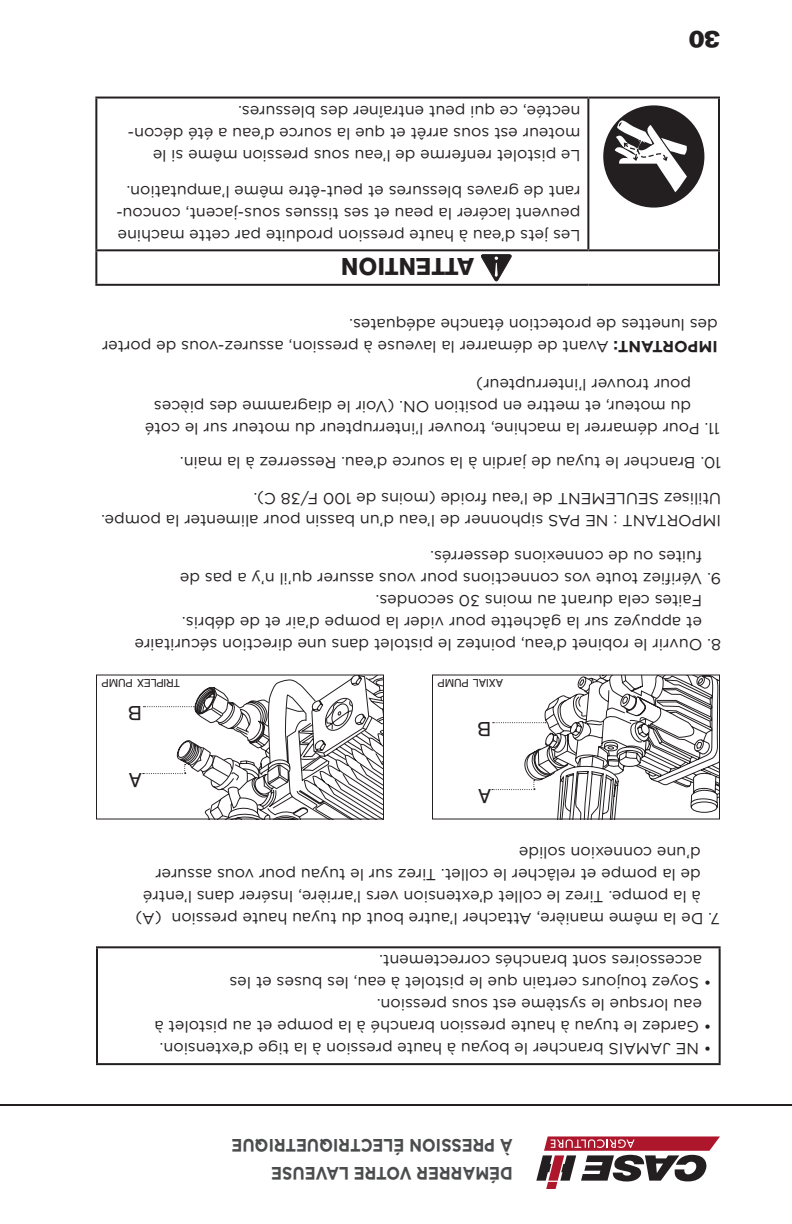
<style>
.page{position:relative;width:792px;height:1224px;background:#fff}
.page>*{position:absolute;margin:0;border:0;box-sizing:border-box;transform-origin:0 0}
.t1{font:700 24px "Akzidenz Grotesk BQ";color:#231f20}
.t2{font:24px "Akzidenz Grotesk BQ Super";color:#231f20}
.t3{font:20px "Akzidenz Grotesk BQ";color:#231f20}
.t4{font:700 18px/28px "Gotham";color:#4b4c4d;scale:.9 1}
.t5{font:16px/22px "Gotham";color:#231f20}
.t6{font:11.2px "Akzidenz Grotesk BQ";color:#231f20}
.s1{font-weight:700}
</style>
<div class="page">
<hr style="left:0;top:1104px;width:792px;height:2px;background:#231f20">
<svg style="left:536px;top:1136px;width:184px;height:53px"></svg>
<hr style="left:718px;top:99px;width:2px;height:150px;background:#231f20">
<hr style="left:587px;top:99px;width:2px;height:150px;background:#231f20">
<hr style="left:95px;top:99px;width:2px;height:150px;background:#231f20">
<hr style="left:588px;top:97px;width:132px;height:2px;background:#231f20">
<hr style="left:95px;top:97px;width:493px;height:2px;background:#231f20">
<hr style="left:588px;top:284px;width:132px;height:2px;background:#231f20">
<hr style="left:718px;top:251px;width:2px;height:33px;background:#231f20">
<hr style="left:95px;top:284px;width:493px;height:2px;background:#231f20">
<hr style="left:95px;top:251px;width:2px;height:33px;background:#231f20">
<hr style="left:588px;top:249px;width:132px;height:2px;background:#231f20">
<hr style="left:95px;top:249px;width:493px;height:2px;background:#231f20">
<svg style="left:481px;top:254px;width:31px;height:28px"></svg>
<div style="left:605px;top:107px;width:98px;height:99px;background:#231f20;border-radius:50%"></div>
<div style="left:603px;top:105px;width:101px;height:103px;border:3px solid #231f20;border-radius:50%"></div>
<svg style="left:615px;top:120px;width:72px;height:72px"></svg>
<svg style="left:492px;top:675px;width:228px;height:144px"></svg>
<svg style="left:143px;top:675px;width:241px;height:144px"></svg>
<hr style="left:96px;top:1063px;width:625px;height:2px;background:#231f20">
<hr style="left:719px;top:948px;width:2px;height:115px;background:#231f20">
<hr style="left:96px;top:948px;width:2px;height:115px;background:#231f20">
<hr style="left:96px;top:946px;width:625px;height:2px;background:#231f20">
<p class="t5" style="left:580px;top:167px;width:454px;rotate:-180deg">Le pistolet renferme de l’eau sous pression même si le moteur est sous arrêt et que la source d’eau a été décon&shy;nectée, ce qui peut entraîner des blessures.</p>
<p class="t5" style="left:580px;top:247px;width:466px;text-align:justify;rotate:-180deg">Les jets d’eau à haute pression produite par cette machine peuvent lacérer la peau et ses tissues sous-jacent, concou&shy;rant de graves blessures et peut-être même l’amputation.</p>
<p class="t1" style="left:474px;top:281px;width:135px;rotate:-180deg">ATTENTION</p>
<p class="t2" style="left:720px;top:53px;width:33px;rotate:-180deg">30</p>
<p class="t5" style="left:718px;top:358px;width:617px;rotate:-180deg"><span class="s1">IMPORTANT:</span> Avant de démarrer la laveuse à pression, assurez-vous de porter des lunettes de protection étanche adéquates.</p>
<p class="t5" style="left:691px;top:396px;width:216px;rotate:-180deg">pour trouver l’interrupteur)</p>
<p class="t5" style="left:691px;top:418px;width:539px;rotate:-180deg">du moteur, et mettre en position ON. (Voir le diagramme des pièces</p>
<p class="t5" style="left:720px;top:440px;width:576px;rotate:-180deg">11. Pour démarrer la machine, trouver l’interrupteur du moteur sur le coté</p>
<p class="t5" style="left:721px;top:474px;width:543px;rotate:-180deg">10. Brancher le tuyau de jardin à la source d’eau. Resserrez à la main.</p>
<p class="t5" style="left:721px;top:532px;width:622px;rotate:-180deg">IMPORTANT : NE PAS siphonner de l’eau d’un bassin pour alimenter la pompe.<br>Utilisez SEULEMENT de l’eau froide (moins de 100 F/38 C).</p>
<p class="t5" style="left:702px;top:568px;width:273px;rotate:-180deg">fuites ou de connexions desserrés.</p>
<p class="t5" style="left:721px;top:590px;width:543px;rotate:-180deg">9. Vérifiez toute vos connections pour vous assurer qu’il n’y a pas de</p>
<p class="t5" style="left:702px;top:612px;width:328px;rotate:-180deg">Faites cela durant au moins 30 secondes.</p>
<p class="t5" style="left:702px;top:634px;width:522px;rotate:-180deg">et appuyez sur la gâchette pour vider la pompe d’air et de débris.</p>
<p class="t5" style="left:721px;top:656px;width:588px;rotate:-180deg">8. Ouvrir le robinet d’eau, pointez le pistolet dans une direction sécuritaire</p>
<p class="t6" style="left:180px;top:690px;width:79px;rotate:-180deg">triplex pump</p>
<p class="t6" style="left:503px;top:690px;width:67px;rotate:-180deg">axial pump</p>
<p class="t3" style="left:142px;top:725px;width:15px;rotate:-180deg">B</p>
<p class="t3" style="left:142px;top:792px;width:14px;rotate:-180deg">A</p>
<p class="t3" style="left:491px;top:741px;width:15px;rotate:-180deg">B</p>
<p class="t3" style="left:491px;top:808px;width:14px;rotate:-180deg">A</p>
<p class="t5" style="left:701px;top:864px;width:183px;rotate:-180deg">d’une connexion solide</p>
<p class="t5" style="left:701px;top:886px;width:547px;rotate:-180deg">de la pompe et relâcher le collet. Tirez sur le tuyau pour vous assurer</p>
<p class="t5" style="left:701px;top:908px;width:559px;rotate:-180deg">à la pompe. Tirez le collet d’extension vers l’arrière, Insérer dans l’entré</p>
<p class="t5" style="left:720px;top:930px;width:586px;rotate:-180deg">7. De la même manière, Attacher l’autre bout du tuyau haute pression (A)</p>
<p class="t5" style="left:702px;top:972px;width:324px;rotate:-180deg">accessoires sont branchés correctement.</p>
<p class="t5" style="left:712px;top:994px;width:484px;rotate:-180deg">• Soyez toujours certain que le pistolet à eau, les buses et les</p>
<p class="t5" style="left:702px;top:1016px;width:327px;rotate:-180deg">eau lorsque le système est sous pression.</p>
<p class="t5" style="left:712px;top:1038px;width:559px;rotate:-180deg">• Gardez le tuyau à haute pression branché à la pompe et au pistolet à</p>
<p class="t5" style="left:712px;top:1060px;width:553px;rotate:-180deg">• NE JAMAIS brancher le boyau à haute pression à la tige d’extension.</p>
<p class="t4" style="left:513px;top:1188px;width:314px;rotate:-180deg">DÉMARRER VOTRE LAVEUSE<br>À PRESSION ÉLECTRIQUETRIQUE</p>
</div>
